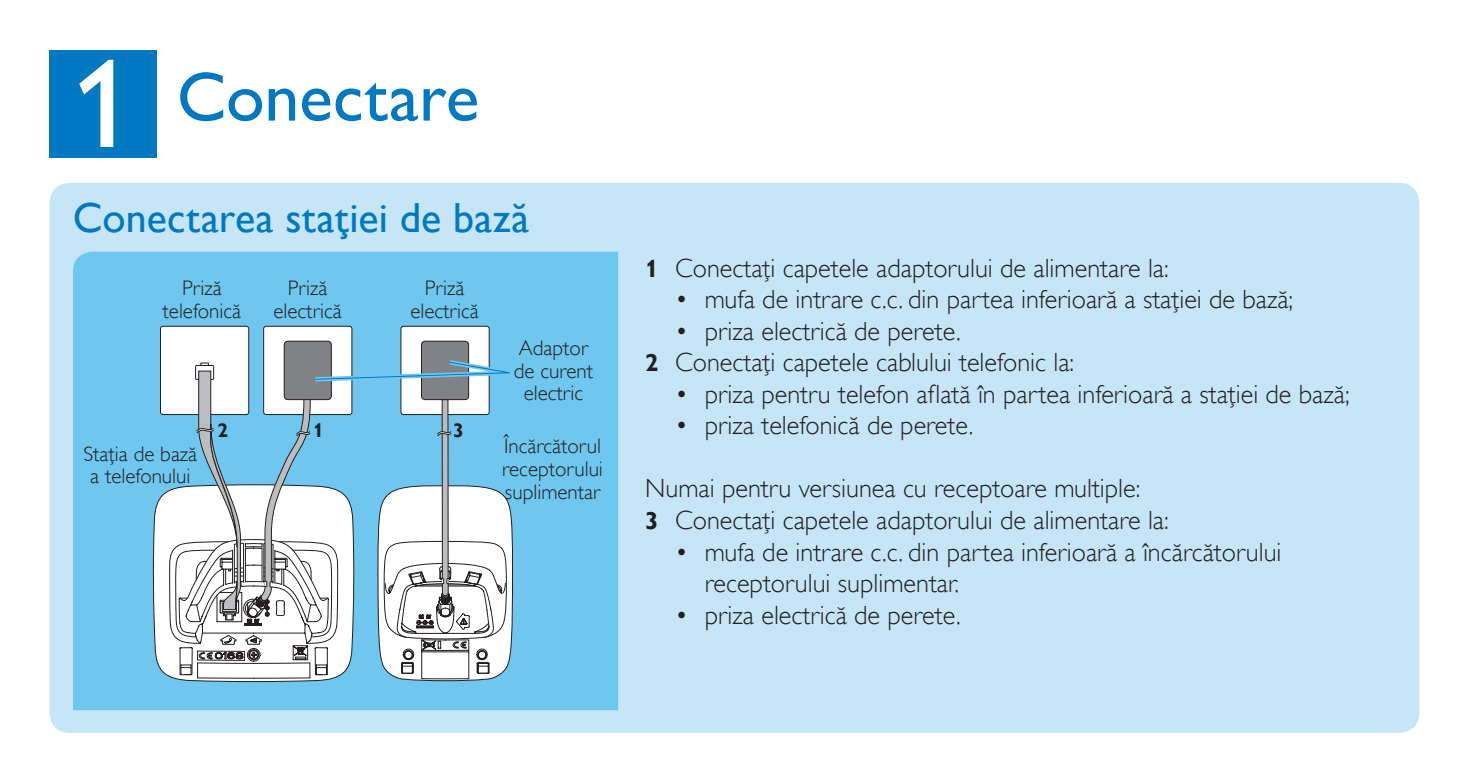
<style>
.page{position:relative;width:1469px;height:782px;background:#fff}
.page>*{position:absolute;margin:0;border:0;box-sizing:border-box;transform-origin:0 0}
.t1{font:70px "Gill Sans Alt One WGL";letter-spacing:-.005em;color:#0079c2}
.t2{font:42px "Gill Sans Alt One WGL";letter-spacing:.005em;color:#0079c2}
.t3{font:26.25px/31.5px "Gill Sans Alt One WGL Light";color:#231f20}
.t4{font:21px/22.8px "Gill Sans Alt One WGL Light";color:#231f20;text-align:center}
.t5{font:700 19.6px "Gill Sans Alt One WGL";color:#231f20}
.s1{font-size:126px;color:#fff}
.s2{font-family:"Gill Sans Alt One WGL";font-weight:700;font-size:24.5px}
</style>
<div class="page">
<div style="left:50px;top:183px;width:1369px;height:549px;background:#c6e6f8;border-radius:20px"></div>
<div style="left:73px;top:251px;width:545px;height:459px;background:#6fc6ef"></div>
<div style="left:160px;top:326px;width:89px;height:88px;background:#fff;border-radius:3px"></div>
<div style="left:160px;top:326px;width:89px;height:89px;border:1px solid #231f20;border-radius:3px"></div>
<div style="left:264px;top:326px;width:88px;height:88px;background:#fff;border-radius:3px"></div>
<div style="left:263px;top:326px;width:89px;height:89px;border:1px solid #231f20;border-radius:3px"></div>
<div style="left:401px;top:326px;width:88px;height:88px;background:#fff;border-radius:3px"></div>
<div style="left:400px;top:326px;width:89px;height:89px;border:1px solid #231f20;border-radius:3px"></div>
<div style="left:421px;top:341px;width:47px;height:58px;background:#808285;border-radius:4px"></div>
<div style="left:421px;top:340px;width:48px;height:60px;border:1px solid #231f20;border-radius:4px"></div>
<div style="left:284px;top:341px;width:47px;height:58px;background:#808285;border-radius:4px"></div>
<div style="left:284px;top:340px;width:48px;height:60px;border:1px solid #231f20;border-radius:4px"></div>
<svg style="left:152px;top:357px;width:399px;height:353px;background:#acd2e4"></svg>
<div style="left:50px;top:50px;width:107px;height:107px;background:#0079c2"></div>
<h1 class="t1" style="left:72px;top:49px;width:409px"><span class="s1">1</span> Conectare</h1>
<h2 class="t2" style="left:73px;top:189px;width:458px">Conectarea staţiei de bază</h2>
<p class="t4" style="left:273px;top:276px;width:70px">Priză electrică</p>
<p class="t4" style="left:163px;top:276px;width:80px">Priză telefonică</p>
<p class="t4" style="left:410px;top:276px;width:70px">Priză electrică</p>
<p class="t4" style="left:83px;top:442px;width:115px">Staţia de bază a telefonului</p>
<p class="t5" style="left:217px;top:417px;width:12px">2</p>
<p class="t5" style="left:313px;top:417px;width:12px">1</p>
<p class="t5" style="left:453px;top:417px;width:12px">3</p>
<p class="t4" style="left:514px;top:336px;width:81px">Adaptor de curent electric</p>
<p class="t4" style="left:502px;top:434px;width:102px;text-align:justify">Încărcătorul receptorului suplimentar</p>
<p class="t3" style="left:645px;top:252px;width:525px"><span class="s2">1</span> Conectaţi capetele adaptorului de alimentare la:</p>
<p class="t3" style="left:675px;top:284px;width:620px">• mufa de intrare c.c. din partea inferioară a staţiei de bază;</p>
<p class="t3" style="left:645px;top:315px;width:430px;text-indent:30px">• priza electrică de perete.<br><span class="s2">2</span> Conectaţi capetele cablului telefonic la:</p>
<p class="t3" style="left:675px;top:378px;width:676px">• priza pentru telefon aflată în partea inferioară a staţiei de bază;</p>
<p class="t3" style="left:675px;top:410px;width:300px">• priza telefonică de perete.</p>
<p class="t3" style="left:645px;top:473px;width:525px">Numai pentru versiunea cu receptoare multiple:<br><span class="s2">3</span> Conectaţi capetele adaptorului de alimentare la:</p>
<p class="t3" style="left:704px;top:536px;width:578px;text-indent:-30px">• mufa de intrare c.c. din partea inferioară a încărcătorului receptorului suplimentar.</p>
<p class="t3" style="left:675px;top:599px;width:287px">• priza electrică de perete.</p>
</div>
